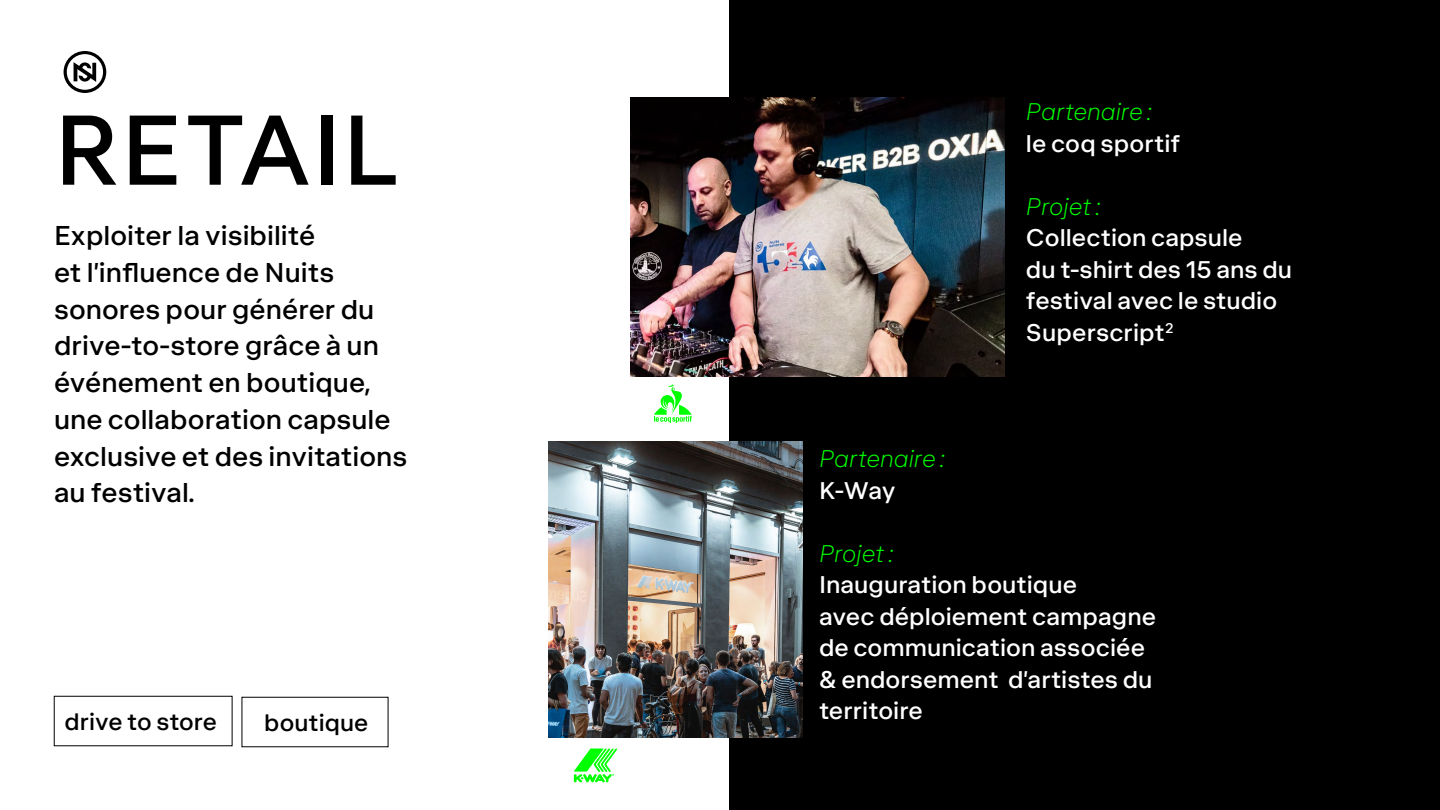
<style>
.page{position:relative;width:1440px;height:810px;background:#fff}
.page>*{position:absolute;margin:0;border:0;box-sizing:border-box;transform-origin:0 0}
.t1{font:500 95.32px "MNKY Klaus";color:#000}
.t2{font:500 26.25px/36.8px "MNKY Klaus";color:#000}
.t3{font:500 23.25px/31.5px "MNKY Klaus";color:#fff}
.t4{font:italic 100 23.25px "MNKY Klaus";color:#0f0}
.t5{font:500 22.95px "MNKY Klaus";color:#000}
</style>
<div class="page">
<svg style="left:64px;top:51px;width:42px;height:42px"></svg>
<div style="left:729px;top:0;width:711px;height:810px;background:#000"></div>
<img style="left:630px;top:98px;width:375px;height:279px">
<img style="left:548px;top:442px;width:254px;height:296px">
<svg style="left:574px;top:749px;width:43px;height:33px"></svg>
<svg style="left:654px;top:384px;width:38px;height:39px"></svg>
<h1 class="t1" style="left:54px;top:90px;width:348px">RETAIL</h1>
<p class="t2" style="left:54px;top:217px;width:355px">Exploiter la visibilité<br>et l’influence de Nuits sonores pour générer du drive-to-store grâce à un événement en boutique, une collaboration capsule exclusive et des invitations au festival.</p>
<p class="t5" style="left:65px;top:707px;width:154px">drive to store</p>
<p class="t5" style="left:264px;top:708px;width:106px">boutique</p>
<p class="t4" style="left:1026px;top:98px;width:127px">Partenaire :</p>
<p class="t3" style="left:1026px;top:127px;width:156px">le coq sportif</p>
<p class="t4" style="left:819px;top:445px;width:127px">Partenaire :</p>
<p class="t3" style="left:819px;top:474px;width:78px">K-Way</p>
<p class="t4" style="left:1026px;top:192px;width:76px">Projet :</p>
<p class="t3" style="left:1026px;top:222px;width:268px">Collection capsule<br>du t-shirt des 15 ans du festival avec le studio<br>Superscript<sup>2</sup></p>
<p class="t4" style="left:819px;top:539px;width:76px">Projet :</p>
<p class="t3" style="left:819px;top:569px;width:339px">Inauguration boutique<br>avec déploiement campagne de communication associée &amp; endorsement d’artistes du territoire</p>
</div>
